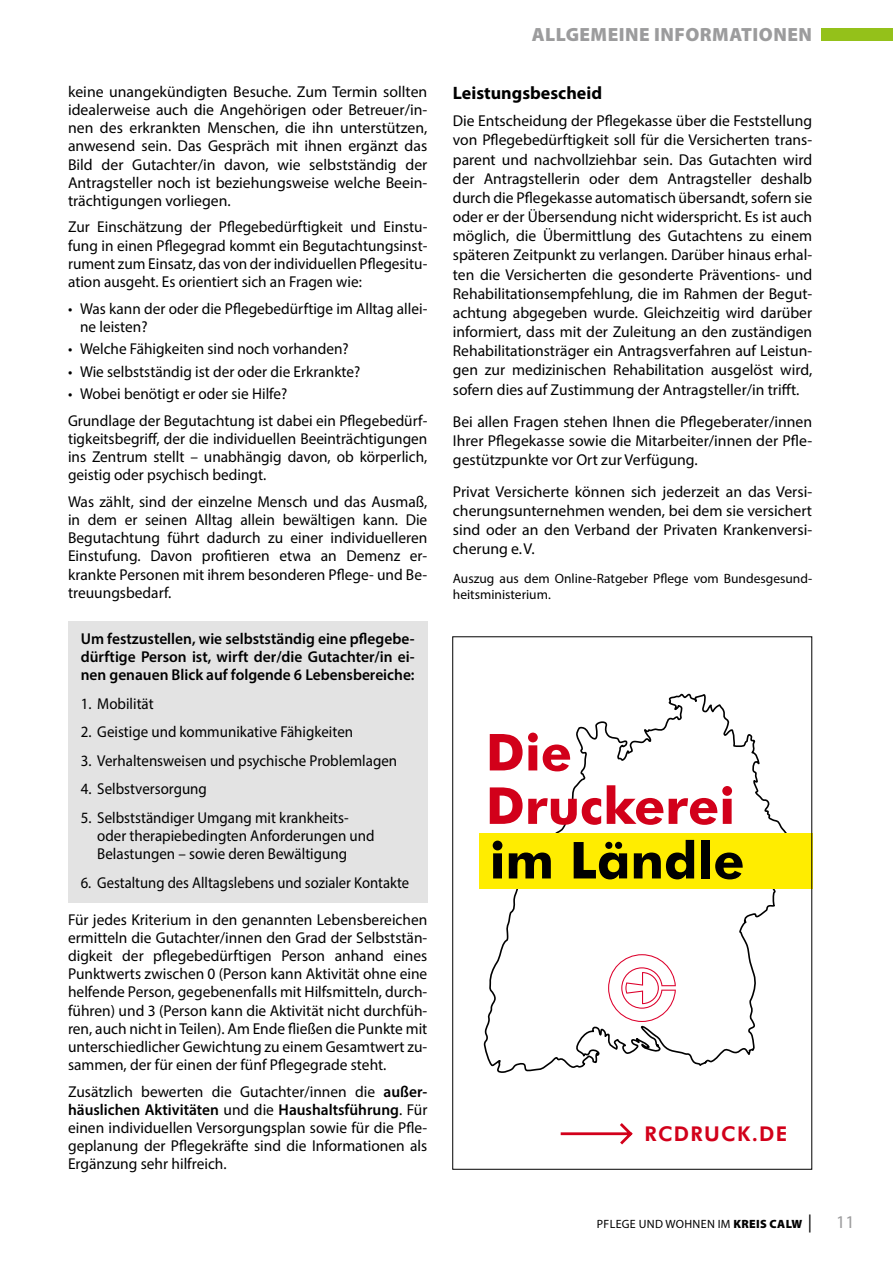
<style>
.page{position:relative;width:893px;height:1263px;background:#fff}
.page>*{position:absolute;margin:0;border:0;box-sizing:border-box;transform-origin:0 0}
.t1{font:700 51px/53.4px "Futura BT";color:#d2001a}
.t2{font:700 51px "Futura BT";color:#000}
.t3{font:800 20.4px "Futura BT";letter-spacing:.06em;color:#d2001a}
.t4{font:900 19.2px "Myriad Pro";letter-spacing:.025em;color:#9c9c9d}
.t5{font:700 18px "Myriad Pro";color:#000}
.t6{font:18px "Myriad Pro";color:#9c9c9d}
.t7{font:15.75px/18.1px "Myriad Pro";color:#000;text-align:justify}
.t8{font:15.75px/18px "Myriad Pro";color:#000;scale:.95 1}
.t9{font:600 15.75px/18px "Myriad Pro";color:#000;text-align:justify}
.t10{font:15.75px "Myriad Pro";color:#000;scale:.93 1}
.t11{font:13.5px/16.2px "Myriad Pro";color:#000}
.t12{font:12px "Myriad Pro";letter-spacing:.025em;color:#000}
.s1{font-weight:600}
.s2{font-weight:900}
.s3{font-size:18px}
</style>
<div class="page">
<div style="left:821px;top:28px;width:72px;height:13px;background:#94c11a"></div>
<div style="left:68px;top:621px;width:359px;height:281px;background:#e3e3e3"></div>
<svg style="left:484px;top:693px;width:310px;height:380px"></svg>
<svg style="left:608px;top:954px;width:68px;height:68px"></svg>
<div style="left:479px;top:833px;width:333px;height:55px;background:#ffed00"></div>
<svg style="left:561px;top:1123px;width:72px;height:22px"></svg>
<p class="t7" style="left:68px;top:82px;width:361px">keine unangekündigten Besuche. Zum Termin sollten idealerweise auch die Angehörigen oder Betreuer/in&shy;nen des erkrankten Menschen, die ihn unterstützen, anwesend sein. Das Gespräch mit ihnen ergänzt das Bild der Gutachter/in davon, wie selbstständig der Antragsteller noch ist beziehungsweise welche Beein&shy;trächtigungen vorliegen.</p>
<p class="t7" style="left:68px;top:218px;width:361px">Zur Einschätzung der Pflegebedürftigkeit und Einstu&shy;fung in einen Pflegegrad kommt ein Begutachtungsinst&shy;rument zum Einsatz, das von der individuellen Pflegesitu&shy;ation ausgeht. Es orientiert sich an Fragen wie:</p>
<p class="t7" style="left:80px;top:299px;width:349px;text-indent:-12px">• Was kann der oder die Pflegebedürftige im Alltag allei&shy;ne leisten?</p>
<p class="t7" style="left:68px;top:340px;width:282px">• Welche Fähigkeiten sind noch vorhanden?</p>
<p class="t7" style="left:68px;top:362px;width:294px">• Wie selbstständig ist der oder die Erkrankte?</p>
<p class="t7" style="left:68px;top:380px;width:361px;line-height:26.7px">• Wobei benötigt er oder sie Hilfe?<br>Grundlage der Begutachtung ist dabei ein Pflegebedürf-</p>
<p class="t7" style="left:68px;top:429px;width:361px">tigkeitsbegriff, der die individuellen Beeinträchtigungen ins Zentrum stellt – unabhängig davon, ob körperlich, geistig oder psychisch bedingt.</p>
<p class="t7" style="left:68px;top:492px;width:361px">Was zählt, sind der einzelne Mensch und das Ausmaß, in dem er seinen Alltag allein bewältigen kann. Die Begutachtung führt dadurch zu einer individuelleren Einstufung. Davon profitieren etwa an Demenz er&shy;krankte Personen mit ihrem besonderen Pflege- und Be&shy;treuungsbedarf.</p>
<p class="t9" style="left:81px;top:629px;width:335px">Um festzustellen, wie selbstständig eine pflegebe&shy;dürftige Person ist, wirft der/die Gutachter/in ei&shy;nen genauen Blick auf folgende 6 Lebensbereiche:</p>
<p class="t8" style="left:81px;top:694px;width:78px">1. Mobilität</p>
<p class="t8" style="left:81px;top:723px;width:288px">2. Geistige und kommunikative Fähigkeiten</p>
<p class="t8" style="left:81px;top:751px;width:335px">3. Verhaltensweisen und psychische Problemlagen</p>
<p class="t8" style="left:81px;top:780px;width:134px">4. Selbstversorgung</p>
<p class="t8" style="left:97px;top:808px;width:293px;text-indent:-16px">5. Selbstständiger Umgang mit krankheits&shy;oder therapiebedingten Anforderungen und<br>Belastungen – sowie deren Bewältigung</p>
<p class="t10" style="left:81px;top:872px;width:355px">6. Gestaltung des Alltagslebens und sozialer Kontakte</p>
<p class="t7" style="left:68px;top:910px;width:361px">Für jedes Kriterium in den genannten Lebensbereichen ermitteln die Gutachter/innen den Grad der Selbststän&shy;digkeit der pflegebedürftigen Person anhand eines Punktwerts zwischen 0 (Person kann Aktivität ohne eine helfende Person, gegebenenfalls mit Hilfsmitteln, durch&shy;führen) und 3 (Person kann die Aktivität nicht durchfüh&shy;ren, auch nicht in Teilen). Am Ende fließen die Punkte mit unterschiedlicher Gewichtung zu einem Gesamtwert zu&shy;sammen, der für einen der fünf Pflegegrade steht.</p>
<p class="t7" style="left:68px;top:1082px;width:361px">Zusätzlich bewerten die Gutachter/innen die <span class="s1">außer&shy;häuslichen Aktivitäten</span> und die <span class="s1">Haushaltsführung</span>. Für einen individuellen Versorgungsplan sowie für die Pfle&shy;geplanung der Pflegekräfte sind die Informationen als Ergänzung sehr hilfreich.</p>
<p class="t4" style="left:532px;top:22px;width:282px">ALLGEMEINE INFORMATIONEN</p>
<p class="t5" style="left:453px;top:81px;width:151px">Leistungsbescheid</p>
<p class="t7" style="left:453px;top:111px;width:361px;line-height:19.2px">Die Entscheidung der Pflegekasse über die Feststellung von Pflegebedürftigkeit soll für die Versicherten trans&shy;parent und nachvollziehbar sein. Das Gutachten wird der Antragstellerin oder dem Antragsteller deshalb durch die Pflegekasse automatisch übersandt, sofern sie oder er der Übersendung nicht widerspricht. Es ist auch möglich, die Übermittlung des Gutachtens zu einem späteren Zeitpunkt zu verlangen. Darüber hinaus erhal&shy;ten die Versicherten die gesonderte Präventions- und Rehabilitationsempfehlung, die im Rahmen der Begut&shy;achtung abgegeben wurde. Gleichzeitig wird darüber informiert, dass mit der Zuleitung an den zuständigen Rehabilitationsträger ein Antragsverfahren auf Leistun&shy;gen zur medizinischen Rehabilitation ausgelöst wird, sofern dies auf Zustimmung der Antragsteller/in trifft.</p>
<p class="t7" style="left:453px;top:411px;width:361px;line-height:19.2px">Bei allen Fragen stehen Ihnen die Pflegeberater/innen Ihrer Pflegekasse sowie die Mitarbeiter/innen der Pfle&shy;gestützpunkte vor Ort zur Verfügung.</p>
<p class="t7" style="left:453px;top:482px;width:361px;line-height:19.2px">Privat Versicherte können sich jederzeit an das Versi&shy;cherungsunternehmen wenden, bei dem sie versichert sind oder an den Verband der Privaten Krankenversi&shy;cherung e.V.</p>
<p class="t11" style="left:453px;top:570px;width:361px">Auszug aus dem Online-Ratgeber Pflege vom Bundesgesund&shy;heitsministerium.</p>
<h1 class="t1" style="left:486px;top:725px;width:251px">Die<br>Druckerei</h1>
<h1 class="t2" style="left:490px;top:829px;width:256px">im Ländle</h1>
<p class="t3" style="left:644px;top:1121px;width:144px">RCDRUCK.DE</p>
<p class="t12" style="left:597px;top:1217px;width:217px">PFLEGE UND WOHNEN IM <span class="s2">KREIS CALW</span> <span class="s3">|</span></p>
<p class="t6" style="left:836px;top:1211px;width:20px">11</p>
</div>
